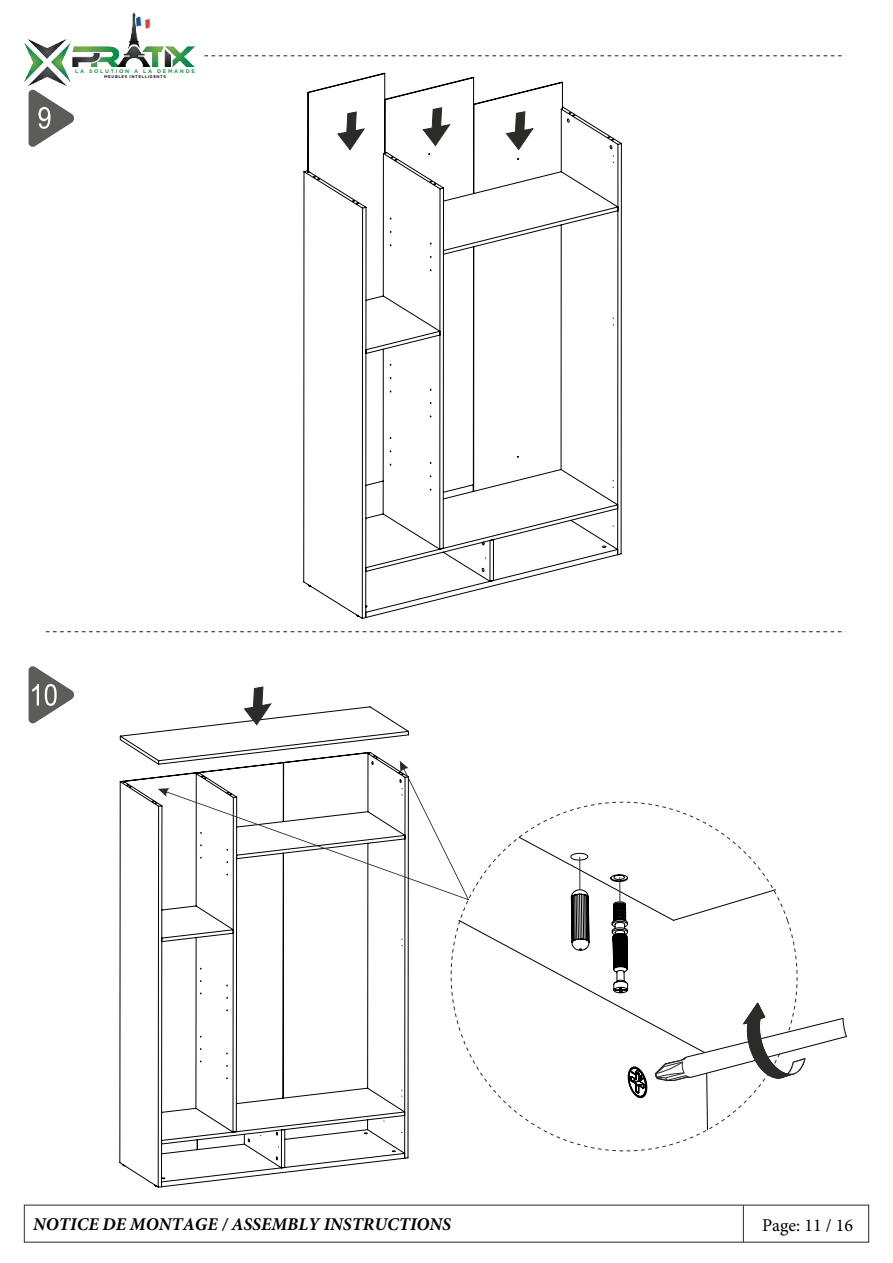
<style>
.page{position:relative;width:893px;height:1263px;background:#fff}
.page>*{position:absolute;margin:0;border:0;box-sizing:border-box;transform-origin:0 0}
.t1{font:italic 700 18px "Minion Pro";color:#000}
.t2{font:18px "Minion Pro";color:#000}
.t3{font:700 5.25px "Gotham";letter-spacing:.32em;color:#1a9d49}
.t4{font:700 4.05px "Gotham";letter-spacing:.14em;color:#241f1f}
</style>
<div class="page">
<hr style="left:743px;top:1205px;width:1px;height:37px;background:#2b2b2a">
<svg style="left:204px;top:55px;width:638px;height:1px"></svg>
<svg style="left:29px;top:90px;width:45px;height:57px"></svg>
<svg style="left:304px;top:73px;width:317px;height:545px"></svg>
<svg style="left:422px;top:107px;width:29px;height:40px"></svg>
<svg style="left:336px;top:111px;width:30px;height:40px"></svg>
<svg style="left:505px;top:111px;width:30px;height:40px"></svg>
<svg style="left:120px;top:726px;width:288px;height:461px"></svg>
<svg style="left:29px;top:631px;width:813px;height:95px"></svg>
<svg style="left:450px;top:801px;width:348px;height:351px"></svg>
<svg style="left:655px;top:1003px;width:191px;height:77px"></svg>
<svg style="left:620px;top:877px;width:1px;height:25px"></svg>
<hr style="left:579px;top:857px;width:1px;height:33px;background:#2b2b2a">
<svg style="left:158px;top:761px;width:311px;height:139px"></svg>
<img style="left:72px;top:13px;width:123px;height:54px">
<img style="left:24px;top:39px;width:46px;height:46px">
<p class="t3" style="left:75px;top:69px;width:121px">LA SOLUTION A LA DEMANDE</p>
<p class="t4" style="left:104px;top:75px;width:63px">MEUBLES INTELLIGENTS</p>
<p class="t1" style="left:33px;top:1211px;width:419px">NOTICE DE MONTAGE / ASSEMBLY INSTRUCTIONS</p>
<p class="t2" style="left:762px;top:1213px;width:92px">Page: 11 / 16</p>
</div>
